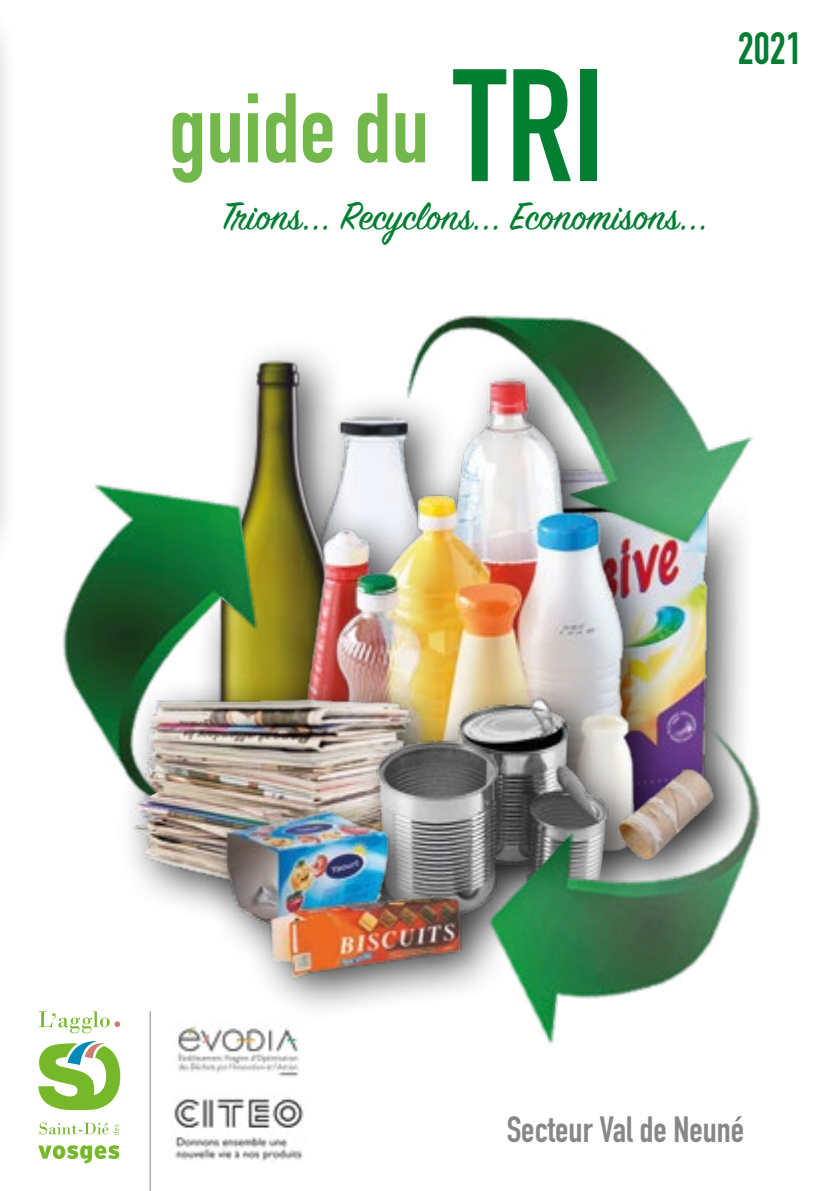
<style>
.page{position:relative;width:840px;height:1191px;background:#fff}
.page>*{position:absolute;margin:0;border:0;box-sizing:border-box;transform-origin:0 0}
.t1{font:700 157px "DIN Condensed";color:#007e32}
.t2{font:700 97px "DIN Condensed";color:#72b84a}
.t3{font:700 44.4px "DIN Condensed";color:#007e32}
.t4{font:43.4px "Sign Painter House Script";color:#007e32}
.t5{font:700 36px "DIN Condensed";color:#878787}
</style>
<div class="page">
<hr style="left:149px;top:1011px;width:1px;height:180px;background:#878787">
<img style="left:171px;top:1098px;width:133px;height:64px">
<img style="left:177px;top:1026px;width:122px;height:51px">
<svg style="left:38px;top:1011px;width:82px;height:152px"></svg>
<div style="left:0;top:2px;width:17px;height:570px;background:#000;opacity:.75"></div>
<img style="left:683px;top:582px;width:61px;height:147px">
<img style="left:243px;top:353px;width:32px;height:63px">
<img style="left:340px;top:582px;width:337px;height:147px">
<img style="left:139px;top:675px;width:215px;height:232px">
<div style="left:354px;top:675px;width:302px;height:290px;background:#000;opacity:.75"></div>
<img style="left:361px;top:675px;width:268px;height:113px">
<div style="left:200px;top:788px;width:308px;height:236px;background:#000;opacity:.75"></div>
<img style="left:207px;top:792px;width:212px;height:192px">
<img style="left:275px;top:315px;width:478px;height:267px">
<img style="left:419px;top:729px;width:342px;height:315px">
<img style="left:62px;top:416px;width:278px;height:457px">
<p class="t1" style="left:453px;top:20px;width:153px">TRI</p>
<p class="t4" style="left:222px;top:189px;width:487px">Trions... Recyclons... Economisons...</p>
<p class="t2" style="left:168px;top:63px;width:262px">guide du</p>
<p class="t3" style="left:737px;top:18px;width:66px">2021</p>
<p class="t5" style="left:506px;top:1104px;width:239px">Secteur Val de Neuné</p>
</div>
